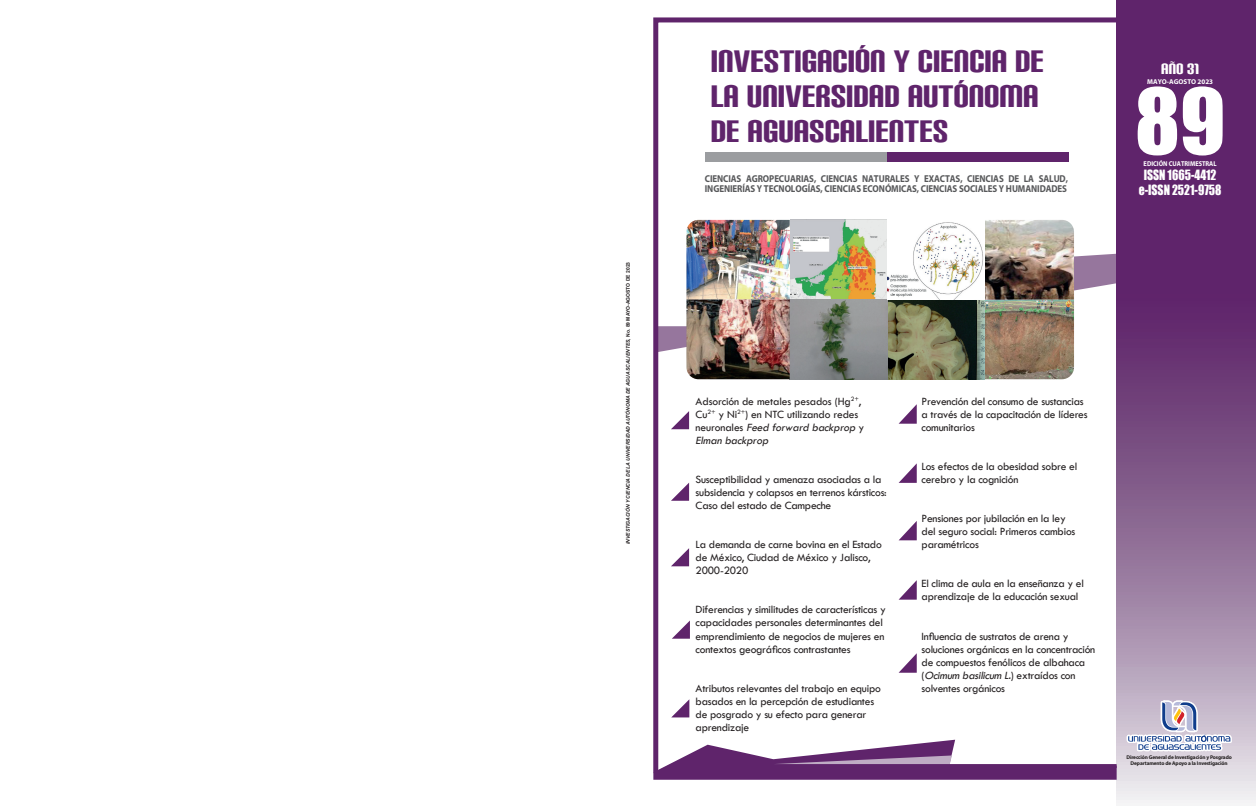
<style>
.page{position:relative;width:1256px;height:806px;background:#fff}
.page>*{position:absolute;margin:0;border:0;box-sizing:border-box;transform-origin:0 0}
.t1{font:84px "Impact";color:#fff}
.t2{font:37.4px/35px "Carbon Block";color:#5f246b}
.t3{font:18px "Carbon Block";color:#fff}
.t4{font:13px/15.6px "Impact";color:#fff;text-align:center;scale:.9 1}
.t5{font:11.5px/13px "Tw Cen";letter-spacing:-.02em;color:#231f20}
.t6{font:700 10px/10px "Myriad Pro";letter-spacing:-.01em;color:#57585a;scale:.89 1}
.t7{font:700 7px "Myriad Pro";color:#fff;scale:.9 1}
.t8{font:700 7px "Myriad Pro";color:#fff}
.t9{font:700 5.4px/6.4px "Myriad Pro";letter-spacing:-.02em;color:#231f20;text-align:center}
.t10{font:italic 700 5px "Arial";letter-spacing:-.01em;color:#231f20}
.s1{font-style:normal}
.s2{font-style:italic}
</style>
<div class="page">
<svg style="left:653px;top:15px;width:464px;height:682px"></svg>
<svg style="left:1117px;top:0;width:139px;height:803px;background:#7c4f85"></svg>
<div style="left:705px;top:151px;width:340px;height:10px;background:#9b9da0"></div>
<div style="left:887px;top:151px;width:182px;height:10px;background:#5f246b"></div>
<svg style="left:671px;top:409px;width:18px;height:20px"></svg>
<svg style="left:671px;top:481px;width:18px;height:19px"></svg>
<svg style="left:671px;top:546px;width:18px;height:20px"></svg>
<svg style="left:672px;top:619px;width:18px;height:19px"></svg>
<svg style="left:898px;top:403px;width:19px;height:20px"></svg>
<svg style="left:898px;top:578px;width:19px;height:21px"></svg>
<svg style="left:898px;top:651px;width:19px;height:21px"></svg>
<svg style="left:898px;top:462px;width:19px;height:20px"></svg>
<svg style="left:898px;top:519px;width:19px;height:21px"></svg>
<img style="left:984px;top:299px;width:90px;height:80px">
<img style="left:686px;top:220px;width:298px;height:159px">
<img style="left:938px;top:220px;width:136px;height:79px">
<svg style="left:653px;top:697px;width:580px;height:82px"></svg>
<p class="t10" style="left:625px;top:544px;width:283px;rotate:-90deg">INVESTIGACIÓN Y CIENCIA DE LA UNIVERSIDAD AUTÓNOMA DE AGUASCALIENTES, <span class="s1">No. 89 MAYO-AGOSTO DE 2023</span></p>
<h2 class="t2" style="left:711px;top:44px;width:335px">INVESTIGACIÓN Y CIENCIA DE<br>LA UNIVERSIDAD AUTÓNOMA<br>DE AGUASCALIENTES</h2>
<p class="t6" style="left:705px;top:174px;width:410px">CIENCIAS AGROPECUARIAS, CIENCIAS NATURALES Y EXACTAS, CIENCIAS DE LA SALUD,<br>INGENIERÍAS Y TECNOLOGÍAS, CIENCIAS ECONÓMICAS, CIENCIAS SOCIALES Y HUMANIDADES</p>
<h3 class="t3" style="left:1161px;top:60px;width:39px">año 31</h3>
<p class="t8" style="left:1147px;top:77px;width:67px">MAYO-AGOSTO 2023</p>
<h1 class="t1" style="left:1135px;top:56px;width:92px">89</h1>
<p class="t7" style="left:1143px;top:159px;width:83px">EDICIÓN CUATRIMESTRAL</p>
<p class="t4" style="left:1139px;top:166px;width:93px">ISSN 1665-4412 e-ISSN 2521-9758</p>
<p class="t5" style="left:695px;top:395px;width:170px">Adsorción de metales pesados (Hg<sup>2+</sup>,<br>Cu<sup>2+</sup> y Ni<sup>2+</sup>) en NTC utilizando redes n e u r o n a l e s <span class="s2">Feed forward backprop</span> y<br><span class="s2">Elman backprop</span></p>
<p class="t5" style="left:695px;top:473px;width:193px">Susceptibilidad y amenaza asociadas a la subsidencia y colapsos en terrenos kársticos:<br>Caso del estado de Campeche</p>
<p class="t5" style="left:695px;top:538px;width:188px">La demanda de carne bovina en el Estado de México, Ciudad de México y Jalisco,<br>2000-2020</p>
<p class="t5" style="left:695px;top:603px;width:192px">Diferencias y similitudes de características y capacidades personales determinantes del emprendimiento de negocios de mujeres en contextos geográficos contrastantes</p>
<p class="t5" style="left:695px;top:681px;width:187px">Atributos relevantes del trabajo en equipo basados en la percepción de estudiantes de posgrado y su efecto para generar aprendizaje</p>
<p class="t5" style="left:921px;top:395px;width:168px">Prevención del consumo de sustancias a través de la capacitación de líderes comunitarios</p>
<p class="t5" style="left:921px;top:460px;width:157px">Los efectos de la obesidad sobre el cerebro y la cognición</p>
<p class="t5" style="left:921px;top:512px;width:155px">Pensiones por jubilación en la ley del seguro social: Primeros cambios paramétricos</p>
<p class="t5" style="left:921px;top:577px;width:164px">El clima de aula en la enseñanza y el aprendizaje de la educación sexual</p>
<p class="t5" style="left:921px;top:629px;width:175px">Influencia de sustratos de arena y soluciones orgánicas en la concentración de compuestos fenólicos de albahaca<br>( <span class="s2">Ocimum basilicum L.</span>) e xt r a íd o s c o n solventes orgánicos</p>
<p class="t9" style="left:1126px;top:753px;width:107px">Dirección General de Investigación y Posgrado<br>Departamento de Apoyo a la Investigación</p>
</div>
